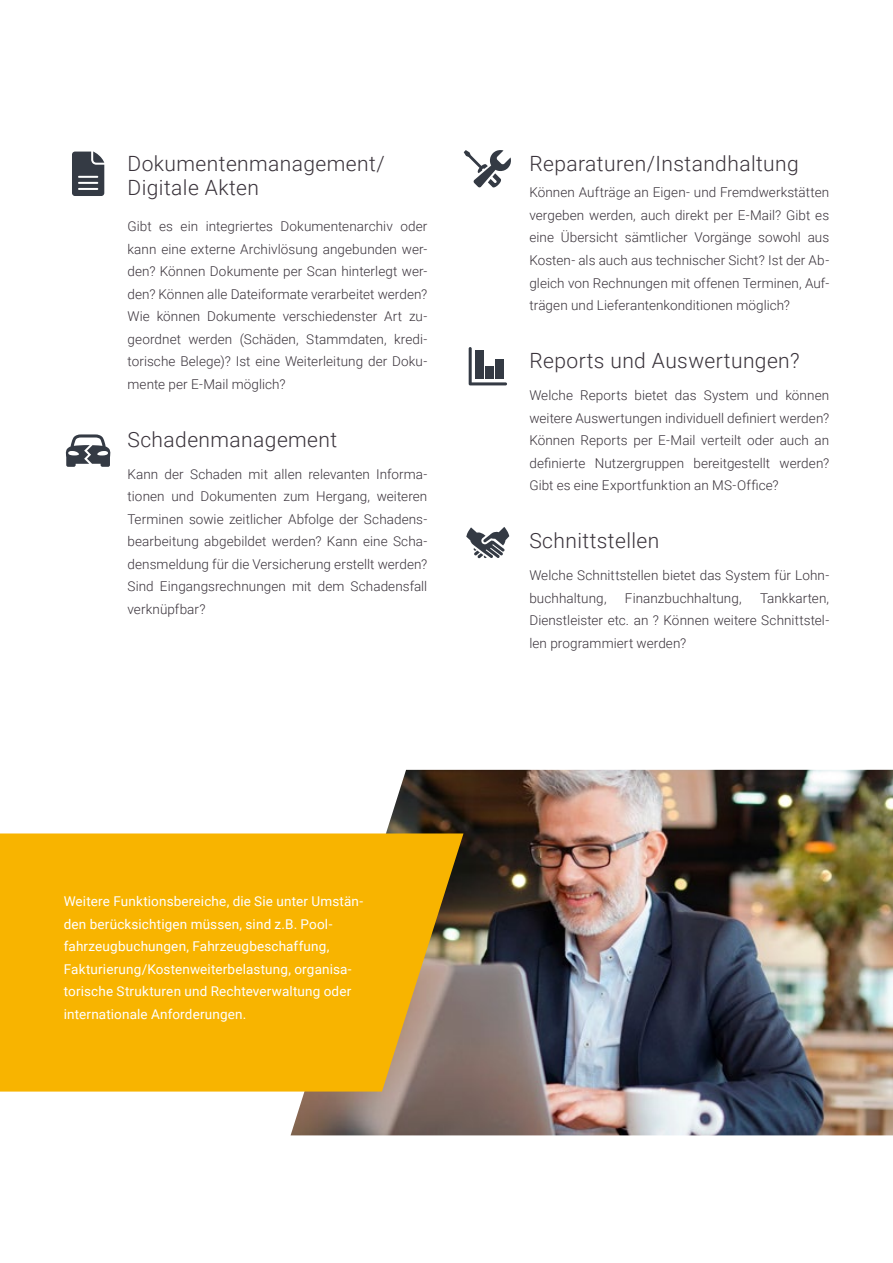
<style>
.page{position:relative;width:893px;height:1263px;background:#fff}
.page>*{position:absolute;margin:0;border:0;box-sizing:border-box;transform-origin:0 0}
.t1{font:300 21px/24px "Roboto";letter-spacing:.02em;color:#39323a}
.t2{font:300 13.5px/22.5px "Roboto";letter-spacing:.005em;color:#39323a;text-align:justify}
.t3{font:13.5px/22.5px "Roboto";letter-spacing:.01em;color:#fff}
</style>
<div class="page">
<img style="left:291px;top:770px;width:602px;height:365px">
<svg style="left:0;top:833px;width:463px;height:258px;background:#eeaf0a"></svg>
<svg style="left:72px;top:152px;width:32px;height:44px"></svg>
<svg style="left:464px;top:150px;width:47px;height:38px"></svg>
<svg style="left:469px;top:347px;width:38px;height:38px"></svg>
<div style="left:476px;top:350px;width:8px;height:28px;background:#343a44"></div>
<div style="left:486px;top:366px;width:8px;height:12px;background:#343a44"></div>
<div style="left:496px;top:359px;width:8px;height:19px;background:#343a44"></div>
<svg style="left:65px;top:434px;width:46px;height:33px"></svg>
<svg style="left:466px;top:527px;width:43px;height:31px"></svg>
<h1 class="t1" style="left:128px;top:151px;width:259px">Dokumentenmanagement/<br>Digitale Akten</h1>
<p class="t2" style="left:128px;top:215px;width:301px">Gibt es ein integriertes Dokumentenarchiv oder kann eine externe Archivlösung angebunden wer&shy;den? Können Dokumente per Scan hinterlegt wer&shy;den? Können alle Dateiformate verarbeitet werden?<br>Wie können Dokumente verschiedenster Art zu&shy;geordnet werden (Schäden, Stammdaten, kredi&shy;torische Belege)? Ist eine Weiterleitung der Doku&shy;mente per E-Mail möglich?</p>
<h1 class="t1" style="left:128px;top:426px;width:211px">Schadenmanagement</h1>
<p class="t2" style="left:128px;top:462px;width:301px">Kann der Schaden mit allen relevanten Informa&shy;tionen und Dokumenten zum Hergang, weiteren Terminen sowie zeitlicher Abfolge der Schadens&shy;bearbeitung abgebildet werden? Kann eine Scha&shy;densmeldung für die Versicherung erstellt werden?<br>Sind Eingangsrechnungen mit dem Schadensfall verknüpfbar?</p>
<p class="t3" style="left:64px;top:890px;width:301px">Weitere Funktionsbereiche, die Sie unter Umstän&shy;den berücksichtigen müssen, sind z.B. Pool&shy;fahrzeugbuchungen, Fahrzeugbeschaffung, Fakturierung/Kostenweiterbelastung, organisa&shy;torische Strukturen und Rechteverwaltung oder internationale Anforderungen.</p>
<h1 class="t1" style="left:529px;top:151px;width:271px">Reparaturen/Instandhaltung</h1>
<p class="t2" style="left:529px;top:181px;width:301px">Können Aufträge an Eigen- und Fremdwerkstätten vergeben werden, auch direkt per E-Mail? Gibt es eine Übersicht sämtlicher Vorgänge sowohl aus Kosten- als auch aus technischer Sicht? Ist der Ab&shy;gleich von Rechnungen mit offenen Terminen, Auf&shy;trägen und Lieferantenkonditionen möglich?</p>
<h1 class="t1" style="left:529px;top:348px;width:272px">Reports und Auswertungen?</h1>
<p class="t2" style="left:529px;top:383px;width:301px">Welche Reports bietet das System und können weitere Auswertungen individuell definiert werden?<br>Können Reports per E-Mail verteilt oder auch an definierte Nutzergruppen bereitgestellt werden?<br>Gibt es eine Exportfunktion an MS-Office?</p>
<h1 class="t1" style="left:529px;top:528px;width:131px">Schnittstellen</h1>
<p class="t2" style="left:529px;top:563px;width:301px">Welche Schnittstellen bietet das System für Lohn&shy;buchhaltung,</p>
<p class="t2" style="left:529px;top:586px;width:301px;text-indent:231px">Tankkarten, Dienstleister etc. an ? Können weitere Schnittstel&shy;len programmiert werden?</p>
<p class="t2" style="left:625px;top:586px;width:118px">Finanzbuchhaltung,</p>
</div>
